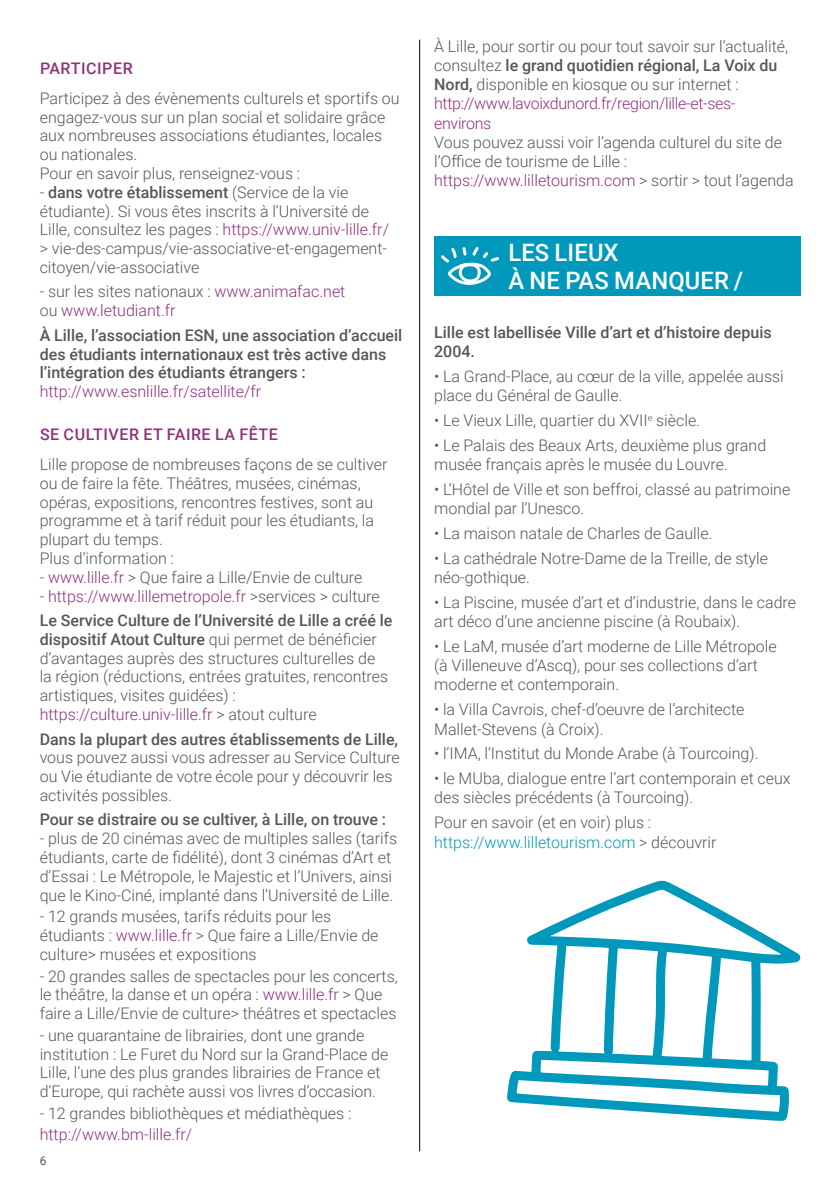
<style>
.page{position:relative;width:840px;height:1191px;background:#fff}
.page>*{position:absolute;margin:0;border:0;box-sizing:border-box;transform-origin:0 0}
.t1{font:500 24px/28px "Roboto";letter-spacing:.005em;color:#fff}
.t2{font:300 16px/18.8px "Roboto";color:#575756}
.t3{font:500 16px/18.8px "Roboto";color:#575756}
.t4{font:300 16px/18.8px "Roboto";color:#90317d}
.t5{font:500 16px "Roboto";letter-spacing:.035em;color:#90317d}
.t6{font:12px "Roboto";color:#575756}
.s1{font-weight:500}
.s2{color:#90317d}
.s3{color:#575756}
.s4{font-weight:300}
.s5{font-weight:300;color:#90317d}
.s6{color:#0099bc}
</style>
<div class="page">
<hr style="left:419px;top:40px;width:1px;height:1111px;background:#000">
<div style="left:434px;top:236px;width:365px;height:60px;background:#0099bc"></div>
<svg style="left:441px;top:247px;width:59px;height:38px"></svg>
<svg style="left:507px;top:880px;width:294px;height:241px"></svg>
<p class="t5" style="left:40px;top:57px;width:94px">PARTICIPER</p>
<p class="t2" style="left:40px;top:88px;width:361px">Participez à des évènements culturels et sportifs ou engagez-vous sur un plan social et solidaire grâce aux nombreuses associations étudiantes, locales ou nationales.<br>Pour en savoir plus, renseignez-vous :</p>
<p class="t2" style="left:40px;top:182px;width:350px">- <span class="s1">dans votre établissement</span> (Service de la vie étudiante). Si vous êtes inscrits à l’Université de Lille, consultez les pages : <span class="s2">https://www.univ-lille.fr/ </span>&gt; vie-des-campus/vie-associative-et-engagement&shy;citoyen/vie-associative</p>
<p class="t4" style="left:40px;top:282px;width:307px"><span class="s3">- sur les sites nationaux :</span> www.animafac.net <span class="s3">ou</span> www.letudiant.fr</p>
<p class="t3" style="left:40px;top:325px;width:364px">À Lille, l’association ESN, une association d’accueil des étudiants internationaux est très active dans l’intégration des étudiants étrangers :</p>
<p class="t4" style="left:40px;top:381px;width:223px">http://www.esnlille.fr/satellite/fr</p>
<p class="t5" style="left:40px;top:423px;width:239px">SE CULTIVER ET FAIRE LA FÊTE</p>
<p class="t2" style="left:40px;top:454px;width:349px">Lille propose de nombreuses façons de se cultiver ou de faire la fête. Théâtres, musées, cinémas, opéras, expositions, rencontres festives, sont au programme et à tarif réduit pour les étudiants, la plupart du temps.<br>Plus d’information :</p>
<p class="t2" style="left:40px;top:567px;width:324px">- <span class="s2">www.lille.fr</span> &gt; Que faire a Lille/Envie de culture</p>
<p class="t3" style="left:40px;top:583px;width:354px;line-height:24.4px"><span class="s4">-</span> <span class="s5">https://www.lillemetropole.fr</span> <span class="s4">&gt;services &gt; culture<br></span>Le Service Culture de l’Université de Lille a créé le</p>
<p class="t2" style="left:40px;top:629px;width:350px"><span class="s1">dispositif Atout Culture</span> qui permet de bénéficier d’avantages auprès des structures culturelles de la région (réductions, entrées gratuites, rencontres artistiques, visites guidées) : <span class="s2">https://culture.univ-lille.fr</span> &gt; atout culture</p>
<p class="t3" style="left:40px;top:729px;width:360px">Dans la plupart des autres établissements de Lille,</p>
<p class="t2" style="left:40px;top:747px;width:361px">vous pouvez aussi vous adresser au Service Culture ou Vie étudiante de votre école pour y découvrir les activités possibles.</p>
<p class="t3" style="left:40px;top:809px;width:348px">Pour se distraire ou se cultiver, à Lille, on trouve :</p>
<p class="t2" style="left:40px;top:828px;width:359px">- plus de 20 cinémas avec de multiples salles (tarifs étudiants, carte de fidélité), dont 3 cinémas d’Art et d’Essai : Le Métropole, le Majestic et l’Univers, ainsi que le Kino-Ciné, implanté dans l’Université de Lille.</p>
<p class="t2" style="left:40px;top:906px;width:340px">- 12 grands musées, tarifs réduits pour les étudiants : <span class="s2">www.lille.fr</span> &gt; Que faire a Lille/Envie de culture&gt; musées et expositions</p>
<p class="t2" style="left:40px;top:965px;width:359px">- 20 grandes salles de spectacles pour les concerts, le théâtre, la danse et un opéra : <span class="s2">www.lille.fr</span> &gt; Que faire a Lille/Envie de culture&gt; théâtres et spectacles</p>
<p class="t2" style="left:40px;top:1025px;width:350px">- une quarantaine de librairies, dont une grande institution : Le Furet du Nord sur la Grand-Place de Lille, l’une des plus grandes librairies de France et d’Europe, qui rachète aussi vos livres d’occasion.</p>
<p class="t2" style="left:40px;top:1103px;width:313px">- 12 grandes bibliothèques et médiathèques :</p>
<p class="t4" style="left:40px;top:1124px;width:154px">http://www.bm-lille.fr/</p>
<p class="t6" style="left:40px;top:1152px;width:8px">6</p>
<p class="t2" style="left:434px;top:36px;width:355px">À Lille, pour sortir ou pour tout savoir sur l’actualité, consultez <span class="s1">le grand quotidien régional, La Voix du Nord,</span> disponible en kiosque ou sur internet : <span class="s2">http://www.lavoixdunord.fr/region/lille-et-ses&shy;environs</span></p>
<p class="t2" style="left:434px;top:132px;width:361px">Vous pouvez aussi voir l’agenda culturel du site de l’Office de tourisme de Lille : <span class="s2">https://www.lilletourism.com</span> &gt; sortir &gt; tout l’agenda</p>
<h1 class="t1" style="left:508px;top:238px;width:236px">LES LIEUX<br>À NE PAS MANQUER /</h1>
<p class="t3" style="left:434px;top:322px;width:339px">Lille est labellisée Ville d’art et d’histoire depuis<br>2004.</p>
<p class="t2" style="left:434px;top:366px;width:351px">• La Grand-Place, au cœur de la ville, appelée aussi place du Général de Gaulle.</p>
<p class="t2" style="left:434px;top:410px;width:267px">• Le Vieux Lille, quartier du XVII<sup>e</sup> siècle.</p>
<p class="t2" style="left:434px;top:435px;width:333px">• Le Palais des Beaux Arts, deuxième plus grand musée français après le musée du Louvre.</p>
<p class="t2" style="left:434px;top:479px;width:357px">• L’Hôtel de Ville et son beffroi, classé au patrimoine mondial par l’Unesco.</p>
<p class="t2" style="left:434px;top:523px;width:280px">• La maison natale de Charles de Gaulle.</p>
<p class="t2" style="left:434px;top:548px;width:335px">• La cathédrale Notre-Dame de la Treille, de style néo-gothique.</p>
<p class="t2" style="left:434px;top:592px;width:363px">• La Piscine, musée d’art et d’industrie, dans le cadre art déco d’une ancienne piscine (à Roubaix).</p>
<p class="t2" style="left:434px;top:636px;width:344px">• Le LaM, musée d’art moderne de Lille Métropole (à Villeneuve d’Ascq), pour ses collections d’art moderne et contemporain.</p>
<p class="t2" style="left:434px;top:699px;width:311px">• la Villa Cavrois, chef-d’oeuvre de l’architecte<br>Mallet-Stevens (à Croix).</p>
<p class="t2" style="left:434px;top:743px;width:325px">• l’IMA, l’Institut du Monde Arabe (à Tourcoing).</p>
<p class="t2" style="left:434px;top:768px;width:358px">• le MUba, dialogue entre l’art contemporain et ceux des siècles précédents (à Tourcoing).</p>
<p class="t2" style="left:434px;top:812px;width:284px">Pour en savoir (et en voir) plus : <span class="s6">https://www.lilletourism.com</span> &gt; découvrir</p>
</div>
